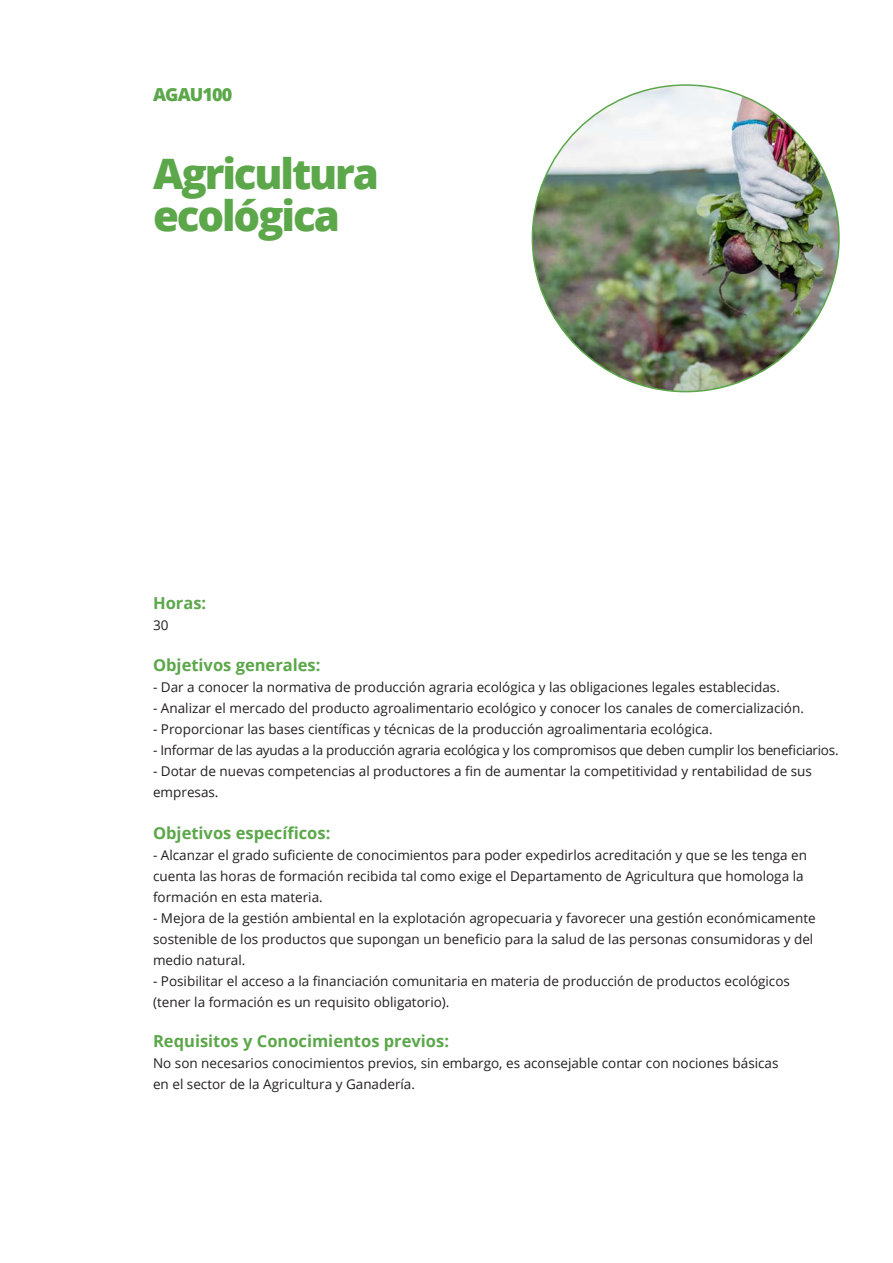
<style>
.page{position:relative;width:893px;height:1263px;background:#fff}
.page>*{position:absolute;margin:0;border:0;box-sizing:border-box;transform-origin:0 0}
.t1{font:800 42px/42px "Open Sans";letter-spacing:-.05em;color:#5ba74a}
.t2{font:800 18px "Open Sans";letter-spacing:-.05em;color:#5ba74a}
.Titulillos{font:700 16.5px "Open Sans";color:#5ba74a}
.texto-descriptivo{font:700 16.5px "Open Sans";color:#5ba74a}
.texto-descriptivo-2{font:13.5px/21px "Open Sans";color:#231f20}
.texto-descriptivo-3{font:13.5px "Open Sans";letter-spacing:-.02em;color:#231f20}
</style>
<div class="page">
<img style="left:532px;top:85px;width:307px;height:307px;border-radius:153px">
<p class="t2" style="left:153px;top:81px;width:81px">AGAU100</p>
<p class="t1" style="left:153px;top:151px;width:227px">Agricultura ecológica</p>
<p class="Titulillos" style="left:153px;top:591px;width:55px">Horas:</p>
<p class="texto-descriptivo-2" style="left:153px;top:614px;width:17px">30</p>
<p class="Titulillos" style="left:153px;top:653px;width:169px">Objetivos generales:</p>
<p class="texto-descriptivo-2" style="left:153px;top:676px;width:628px">- Dar a conocer la normativa de producción agraria ecológica y las obligaciones legales establecidas.</p>
<p class="texto-descriptivo-2" style="left:153px;top:697px;width:652px">- Analizar el mercado del producto agroalimentario ecológico y conocer los canales de comercialización.</p>
<p class="texto-descriptivo-2" style="left:153px;top:718px;width:561px">- Proporcionar las bases científicas y técnicas de la producción agroalimentaria ecológica.</p>
<p class="texto-descriptivo-3" style="left:153px;top:740px;width:687px">- Informar de las ayudas a la producción agraria ecológica y los compromisos que deben cumplir los beneficiarios.</p>
<p class="texto-descriptivo-2" style="left:153px;top:760px;width:660px">- Dotar de nuevas competencias al productores a fin de aumentar la competitividad y rentabilidad de sus empresas.</p>
<p class="texto-descriptivo" style="left:153px;top:821px;width:179px">Objetivos específicos:</p>
<p class="texto-descriptivo-2" style="left:153px;top:844px;width:655px">- Alcanzar el grado suficiente de conocimientos para poder expedirlos acreditación y que se les tenga en cuenta las horas de formación recibida tal como exige el Departamento de Agricultura que homologa la formación en esta materia.</p>
<p class="texto-descriptivo-2" style="left:153px;top:907px;width:664px">- Mejora de la gestión ambiental en la explotación agropecuaria y favorecer una gestión económicamente sostenible de los productos que supongan un beneficio para la salud de las personas consumidoras y del medio natural.</p>
<p class="texto-descriptivo-2" style="left:153px;top:970px;width:638px">- Posibilitar el acceso a la financiación comunitaria en materia de producción de productos ecológicos (tener la formación es un requisito obligatorio).</p>
<p class="Titulillos" style="left:153px;top:1030px;width:297px">Requisitos y Conocimientos previos:</p>
<p class="texto-descriptivo-2" style="left:153px;top:1052px;width:627px">No son necesarios conocimientos previos, sin embargo, es aconsejable contar con nociones básicas en el sector de la Agricultura y Ganadería.</p>
</div>
